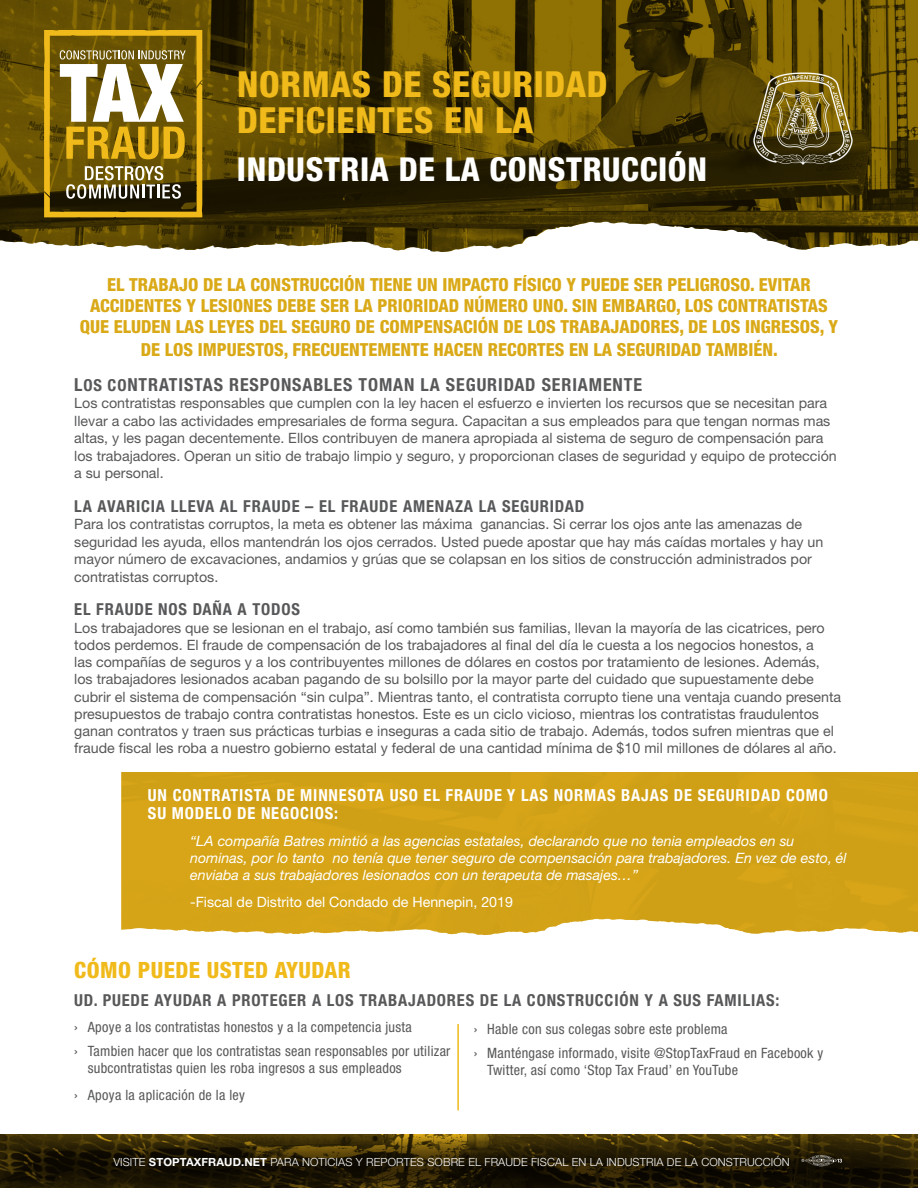
<style>
.page{position:relative;width:918px;height:1188px;background:#fff}
.page>*{position:absolute;margin:0;border:0;box-sizing:border-box;transform-origin:0 0}
.text{font:800 condensed 36px/36px "Helvetica Neue LT Std";letter-spacing:.02em;color:#f0ba1b}
.text-2{font:800 condensed 33px "Helvetica Neue LT Std";letter-spacing:.02em;color:#fff}
.text-3{font:800 condensed 22.5px "Helvetica Neue LT Std";letter-spacing:.02em;color:#f0ba1b}
.t1{font:800 condensed 18px/21.5px "Helvetica Neue LT Std";color:#daa917;text-align:center}
.t2{font:700 condensed 18px "Helvetica Neue LT Std";letter-spacing:.05em;color:#57585a}
.title2{font:700 condensed 16.5px "Helvetica Neue LT Std";letter-spacing:.05em;color:#57585a}
.title2-2{font:700 condensed 16.5px/18px "Helvetica Neue";letter-spacing:.05em;color:#fff}
.t3{font:14.25px/17.2px "Helvetica Neue LT Std";color:#57585a}
.t4{font:condensed 14.25px/17.2px "Helvetica Neue LT Std";letter-spacing:.02em;color:#57585a}
.t5{font:italic 14.25px/17.2px "Helvetica Neue LT Std";color:#fff}
.t6{font:14.25px "Helvetica Neue LT Std";color:#fff}
.text-4{font:300 11.25px "Helvetica Neue LT Std";letter-spacing:.01em;color:#fff}
.s1{font-size:16.5px}
.s2{font-stretch:normal}
.s3{font-weight:700}
</style>
<div class="page">
<svg style="left:395px;top:0;width:523px;height:252px;background:#5d4c12"></svg>
<img style="left:0;top:0;width:421px;height:250px">
<svg style="left:0;top:1134px;width:918px;height:54px;background:#2b2004"></svg>
<img style="left:751px;top:70px;width:104px;height:96px">
<svg style="left:801px;top:1155px;width:41px;height:11px"></svg>
<svg style="left:44px;top:30px;width:158px;height:187px"></svg>
<div style="left:573px;top:772px;width:345px;height:162px;background:#cfa016"></div>
<div style="left:121px;top:772px;width:452px;height:163px;background:#d6a417"></div>
<hr style="left:457px;top:1024px;width:2px;height:86px;background:#f0ba1b">
<p class="text" style="left:237px;top:66px;width:372px">NORMAS DE SEGURIDAD<br>DEFICIENTES EN LA</p>
<p class="text-2" style="left:237px;top:149px;width:472px">INDUSTRIA DE LA CONSTRUCCIÓN</p>
<p class="t1" style="left:80px;top:274px;width:760px">EL TRABAJO DE LA CONSTRUCCIÓN TIENE UN IMPACTO FÍSICO Y PUEDE SER PELIGROSO. EVITAR ACCIDENTES Y LESIONES DEBE SER LA PRIORIDAD NÚMERO UNO. SIN EMBARGO, LOS CONTRATISTAS QUE ELUDEN LAS LEYES DEL SEGURO DE COMPENSACIÓN DE LOS TRABAJADORES, DE LOS INGRESOS, Y DE LOS IMPUESTOS, FRECUENTEMENTE HACEN RECORTES EN LA SEGURIDAD TAMBIÉN.</p>
<p class="t2" style="left:74px;top:374px;width:569px">L<span class="s1">OS CO</span>NTRATISTAS RESPONSABLES TOMAN LA SEGURIDAD SERIAMENTE</p>
<p class="t3" style="left:74px;top:394px;width:764px">Los contratistas responsables que cumplen con la ley hacen el esfuerzo e invierten los recursos que se necesitan para llevar a cabo las actividades empresariales de forma segura. Capacitan a sus empleados para que tengan normas mas altas, y les pagan decentemente. Ellos contribuyen de manera apropiada al sistema de seguro de compensación para los trabajadores. Operan un sitio de trabajo limpio y seguro, y proporcionan clases de seguridad y equipo de protección a su personal.</p>
<p class="title2" style="left:74px;top:496px;width:511px">LA AVARICIA LLEVA AL FRAUDE – EL FRAUDE AMENAZA LA SEGURIDAD</p>
<p class="t3" style="left:74px;top:515px;width:751px">Para los contratistas corruptos, la meta es obtener las máxima ganancias. Si cerrar los ojos ante las amenazas de seguridad les ayuda, ellos mantendrán los ojos cerrados. Usted puede apostar que hay más caídas mortales y hay un mayor número de excavaciones, andamios y grúas que se colapsan en los sitios de construcción administrados por contratistas corruptos.</p>
<p class="title2" style="left:74px;top:600px;width:227px">EL FRAUDE NOS DAÑA A TODOS</p>
<p class="t3" style="left:74px;top:619px;width:769px">Los trabajadores que se lesionan en el trabajo, así como también sus familias, llevan la mayoría de las cicatrices, pero todos perdemos. El fraude de compensación de los trabajadores al final del día le cuesta a los negocios honestos, a<br>las compañías de seguros y a los contribuyentes millones de dólares en costos por tratamiento de lesiones. Además, los trabajadores lesionados acaban pagando de su bolsillo por la mayor parte del cuidado que supuestamente debe cubrir el sistema de compensación “sin culpa”. Mientras tanto, el contratista corrupto tiene una ventaja cuando presenta presupuestos de trabajo contra contratistas honestos. Este es un ciclo vicioso, mientras los contratistas fraudulentos ganan contratos y traen sus prácticas turbias e inseguras a cada sitio de trabajo. Además, todos sufren mientras que el fraude fiscal les roba a nuestro gobierno estatal y federal de una cantidad mínima de $10 mil millones de dólares al año.</p>
<p class="title2-2" style="left:148px;top:785px;width:682px">UN CONTRATISTA DE MINNESOTA USO EL FRAUDE Y LAS NORMAS BAJAS DE SEGURIDAD COMO<br>SU MODELO DE NEGOCIOS:</p>
<p class="t5" style="left:190px;top:832px;width:658px">“LA compañía Batres mintió a las agencias estatales, declarando que no tenia empleados en su nominas, por lo tanto no tenía que tener seguro de compensación para trabajadores. En vez de esto, él enviaba a sus trabajadores lesionados con un terapeuta de masajes…”</p>
<p class="t6" style="left:190px;top:893px;width:324px">-Fiscal de Distrito del Condado de Hennepin, 2019</p>
<p class="text-3" style="left:74px;top:956px;width:278px">CÓMO PUEDE USTED AYUDAR</p>
<p class="title2" style="left:74px;top:990px;width:707px">UD. PUEDE AYUDAR A PROTEGER A LOS TRABAJADORES DE LA CONSTRUCCIÓN Y A SUS FAMILIAS:</p>
<p class="t4" style="left:74px;top:1018px;width:339px"><span class="s2">›</span> Apoye a los contratistas honestos y a la competencia justa</p>
<p class="t4" style="left:88px;top:1042px;width:364px;text-indent:-13px"><span class="s2">›</span> Tambien hacer que los contratistas sean responsables por utilizar subcontratistas quien les roba ingresos a sus empleados</p>
<p class="t4" style="left:74px;top:1086px;width:172px"><span class="s2">›</span> Apoya la aplicación de la ley</p>
<p class="t4" style="left:474px;top:1020px;width:255px"><span class="s2">›</span> Hable con sus colegas sobre este problema</p>
<p class="t4" style="left:487px;top:1044px;width:338px;text-indent:-13px"><span class="s2">›</span> Manténgase informado, visite @StopTaxFraud en Facebook y<br>Twitter, así como ‘Stop Tax Fraud’ en YouTube</p>
<p class="text-4" style="left:113px;top:1155px;width:678px">VISITE <span class="s3">STOPTAXFRAUD.NET</span> PARA NOTICIAS Y REPORTES SOBRE EL FRAUDE FISCAL EN LA INDUSTRIA DE LA CONSTRUCCIÓN</p>
</div>
